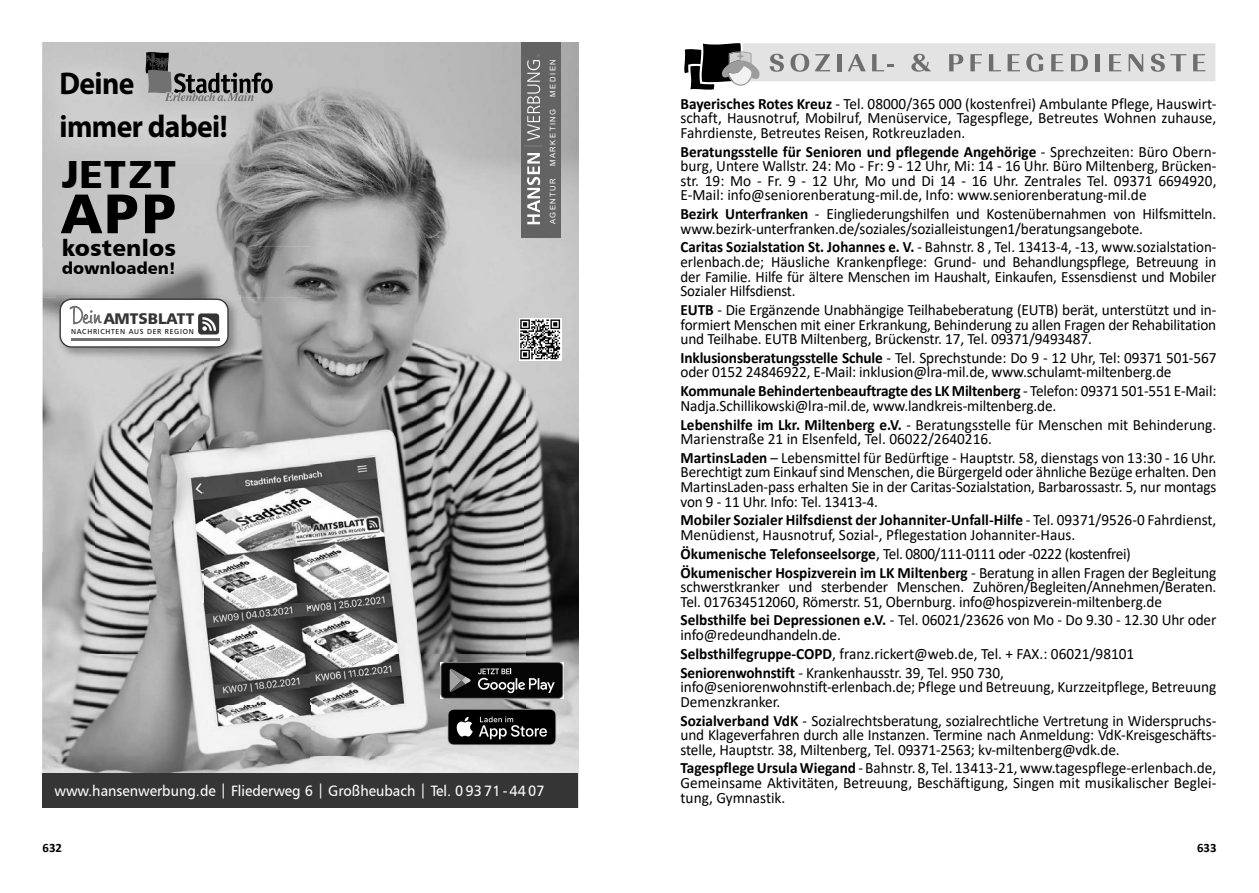
<style>
.page{position:relative;width:1259px;height:893px;background:#fff}
.page>*{position:absolute;margin:0;border:0;box-sizing:border-box;transform-origin:0 0}
.t1{font:55.65px "Humanist 777 BT Black B";color:#000}
.t2{font:39.3px "Humanist 777 BT Black B";letter-spacing:.04em;color:#000}
.t3{font:700 31.5px/43.5px "Myriad Pro";letter-spacing:-.02em;color:#000;scale:.94 1}
.t4{font:22.95px "Humanist 777 BT Black B";letter-spacing:.01em;color:#000}
.t5{font:16.65px "Humanist 777 BT Black B";letter-spacing:-.005em;color:#000}
.t6{font:15.75px/14.5px "Calibri";letter-spacing:-.01em;color:#000}
.t7{font:15.75px/14.5px "Calibri";letter-spacing:-.01em;color:#000;text-align:justify;scale:.96 1}
.t8{font:15.75px/14.5px "Calibri";letter-spacing:-.01em;color:#000;text-align:justify;scale:.95 1}
.t9{font:15.75px/18.8px "Calibri";letter-spacing:-.03em;color:#000}
.t10{font:15.45px "Humanist 777 BT Black B";color:#353535}
.t11{font:15px "Humanist 777 BT Roman B";color:#fff;scale:.95 1}
.t12{font:700 12.75px "Calibri";color:#000}
.t13{font:7.65px "Arial";letter-spacing:.2em;color:#fff}
.t14{font:7.2px "Humanist 777 BT Roman B";letter-spacing:.1em;color:#000}
.s1{font-weight:700}
</style>
<div class="page">
<img style="left:260px;top:43px;width:318px;height:101px">
<img style="left:43px;top:172px;width:214px;height:74px">
<img style="left:257px;top:144px;width:321px;height:102px">
<img style="left:43px;top:246px;width:267px;height:51px">
<img style="left:310px;top:246px;width:268px;height:528px">
<img style="left:43px;top:297px;width:53px;height:256px">
<img style="left:203px;top:297px;width:108px;height:477px">
<img style="left:96px;top:359px;width:107px;height:194px">
<img style="left:43px;top:553px;width:160px;height:221px">
<div style="left:43px;top:774px;width:535px;height:34px;background:#353535"></div>
<svg style="left:441px;top:662px;width:122px;height:37px;background:#2d2d2d"></svg>
<svg style="left:447px;top:709px;width:109px;height:36px;background:#2d2d2d"></svg>
<svg style="left:519px;top:318px;width:42px;height:43px"></svg>
<svg style="left:520px;top:319px;width:40px;height:40px"></svg>
<img style="left:43px;top:43px;width:217px;height:129px">
<div style="left:522px;top:43px;width:39px;height:195px;background:#636363"></div>
<svg style="left:527px;top:153px;width:13px;height:71px"></svg>
<svg style="left:524px;top:55px;width:19px;height:91px"></svg>
<img style="left:57px;top:296px;width:183px;height:63px">
<div style="left:60px;top:299px;width:168px;height:48px;background:#fff;border-radius:11px"></div>
<div style="left:60px;top:299px;width:169px;height:49px;border:1px solid #353535;border-radius:11px"></div>
<hr style="left:71px;top:338px;width:148px;height:2px;background:#717171">
<svg style="left:198px;top:313px;width:21px;height:21px"></svg>
<svg style="left:70px;top:306px;width:32px;height:19px"></svg>
<svg style="left:145px;top:49px;width:128px;height:52px;background:#949494"></svg>
<svg style="left:684px;top:43px;width:531px;height:47px"></svg>
<h3 class="t3" style="left:60px;top:60px;width:180px">Deine<br>immer dabei!</h3>
<h2 class="t2" style="left:62px;top:149px;width:116px">JETZT</h2>
<h1 class="t1" style="left:62px;top:178px;width:116px">APP</h1>
<h3 class="t4" style="left:62px;top:233px;width:116px">kostenlos</h3>
<p class="t5" style="left:62px;top:258px;width:116px">downloaden!</p>
<p class="t10" style="left:104px;top:309px;width:92px">AMTSBLATT</p>
<p class="t14" style="left:71px;top:327px;width:124px">NACHRICHTEN AUS DER REGION</p>
<p class="t13" style="left:547px;top:97px;width:39px;rotate:-90deg">MEDIEN</p>
<p class="t13" style="left:547px;top:166px;width:59px;rotate:-90deg">MARKETING</p>
<p class="t13" style="left:547px;top:224px;width:48px;rotate:-90deg">AGENTUR</p>
<p class="t11" style="left:54px;top:782px;width:517px">www.hansenwerbung.de | Fliederweg 6 | Großheubach | Tel. 0 93 71 - 44 07</p>
<p class="t6" style="left:680px;top:96px;width:537px;text-align:justify"><span class="s1">Bayerisches Rotes Kreuz</span> - Tel. 08000/365 000 (kostenfrei) Ambulante Pflege, Hauswirt&shy;schaft, Hausnotruf, Mobilruf, Menüservice, Tagespflege, Betreutes Wohnen zuhause, Fahrdienste, Betreutes Reisen, Rotkreuzladen.</p>
<p class="t6" style="left:680px;top:144px;width:537px;text-align:justify"><span class="s1">Beratungsstelle für Senioren und pflegende Angehörige</span> - Sprechzeiten: Büro Obern&shy;burg, Untere Wallstr. 24: Mo - Fr: 9 - 12 Uhr, Mi: 14 - 16 Uhr. Büro Miltenberg, Brücken&shy;str. 19: Mo - Fr. 9 - 12 Uhr, Mo und Di 14 - 16 Uhr. Zentrales Tel. 09371 6694920, E-Mail: info@seniorenberatung-mil.de, Info: www.seniorenberatung-mil.de</p>
<p class="t6" style="left:680px;top:206px;width:537px"><span class="s1">Bezirk Unterfranken</span> - Eingliederungshilfen und Kostenübernahmen von Hilfsmitteln. www.bezirk-unterfranken.de/soziales/sozialleistungen1/beratungsangebote.</p>
<p class="t8" style="left:680px;top:240px;width:565px"><span class="s1">Caritas Sozialstation St. Johannes e. V.</span> - Bahnstr. 8 , Tel. 13413-4, -13, www.sozialstation&shy;erlenbach.de; Häusliche Krankenpflege: Grund- und Behandlungspflege, Betreuung in der Familie. Hilfe für ältere Menschen im Haushalt, Einkaufen, Essensdienst und Mobiler Sozialer Hilfsdienst.</p>
<p class="t6" style="left:680px;top:302px;width:537px;text-align:justify"><span class="s1">EUTB</span> - Die Ergänzende Unabhängige Teilhabeberatung (EUTB) berät, unterstützt und in&shy;formiert Menschen mit einer Erkrankung, Behinderung zu allen Fragen der Rehabilitation und Teilhabe. EUTB Miltenberg, Brückenstr. 17, Tel. 09371/9493487.</p>
<p class="t6" style="left:680px;top:350px;width:537px"><span class="s1">Inklusionsberatungsstelle Schule</span> - Tel. Sprechstunde: Do 9 - 12 Uhr, Tel: 09371 501-567 oder 0152 24846922, E-Mail: inklusion@lra-mil.de, www.schulamt-miltenberg.de</p>
<p class="t6" style="left:680px;top:383px;width:537px"><span class="s1">Kommunale Behindertenbeauftragte des LK Miltenberg</span> - Telefon: 09371 501-551 E-Mail:<br>Nadja.Schillikowski@lra-mil.de, www.landkreis-miltenberg.de.</p>
<p class="t6" style="left:680px;top:417px;width:537px"><span class="s1">Lebenshilfe im Lkr. Miltenberg e.V.</span> - Beratungsstelle für Menschen mit Behinderung.<br>Marienstraße 21 in Elsenfeld, Tel. 06022/2640216.</p>
<p class="t7" style="left:680px;top:450px;width:559px"><span class="s1">MartinsLaden</span> – Lebensmittel für Bedürftige - Hauptstr. 58, dienstags von 13:30 - 16 Uhr.<br>Berechtigt zum Einkauf sind Menschen, die Bürgergeld oder ähnliche Bezüge erhalten. Den MartinsLaden-pass erhalten Sie in der Caritas-Sozialstation, Barbarossastr. 5, nur montags von 9 - 11 Uhr. Info: Tel. 13413-4.</p>
<p class="t6" style="left:680px;top:512px;width:537px"><span class="s1">Mobiler Sozialer Hilfsdienst der Johanniter-Unfall-Hilfe</span> - Tel. 09371/9526-0 Fahrdienst,<br>Menüdienst, Hausnotruf, Sozial-, Pflegestation Johanniter-Haus.</p>
<p class="t9" style="left:680px;top:544px;width:537px"><span class="s1">Ökumenische Telefonseelsorge</span>, Tel. 0800/111-0111 oder -0222 (kostenfrei)<br><span class="s1">Ökumenischer Hospizverein im LK Miltenberg</span> - Beratung in allen Fragen der Begleitung</p>
<p class="t6" style="left:680px;top:579px;width:537px">schwerstkranker und sterbender Menschen. Zuhören/Begleiten/Annehmen/Beraten.<br>Tel. 017634512060, Römerstr. 51, Obernburg. info@hospizverein-miltenberg.de</p>
<p class="t6" style="left:680px;top:612px;width:537px"><span class="s1">Selbsthilfe bei Depressionen e.V.</span> - Tel. 06021/23626 von Mo - Do 9.30 - 12.30 Uhr oder info@redeundhandeln.de.</p>
<p class="t6" style="left:680px;top:644px;width:455px;line-height:18.8px"><span class="s1">Selbsthilfegruppe-COPD</span>, franz.rickert@web.de, Tel. + FAX.: 06021/98101<br><span class="s1">Seniorenwohnstift</span> - Krankenhausstr. 39, Tel. 950 730,</p>
<p class="t6" style="left:680px;top:679px;width:537px">info@seniorenwohnstift-erlenbach.de; Pflege und Betreuung, Kurzzeitpflege, Betreuung<br>Demenzkranker.</p>
<p class="t6" style="left:680px;top:713px;width:537px;text-align:justify"><span class="s1">Sozialverband VdK</span> - Sozialrechtsberatung, sozialrechtliche Vertretung in Widerspruchs&shy;und Klageverfahren durch alle Instanzen. Termine nach Anmeldung: VdK-Kreisgeschäfts&shy;stelle, Hauptstr. 38, Miltenberg, Tel. 09371-2563; kv-miltenberg@vdk.de.</p>
<p class="t6" style="left:680px;top:760px;width:537px;text-align:justify"><span class="s1">Tagespflege Ursula Wiegand</span> - Bahnstr. 8, Tel. 13413-21, www.tagespflege-erlenbach.de, Gemeinsame Aktivitäten, Betreuung, Beschäftigung, Singen mit musikalischer Beglei&shy;tung, Gymnastik.</p>
<p class="t12" style="left:43px;top:838px;width:21px">632</p>
<p class="t12" style="left:1197px;top:838px;width:21px">633</p>
</div>
